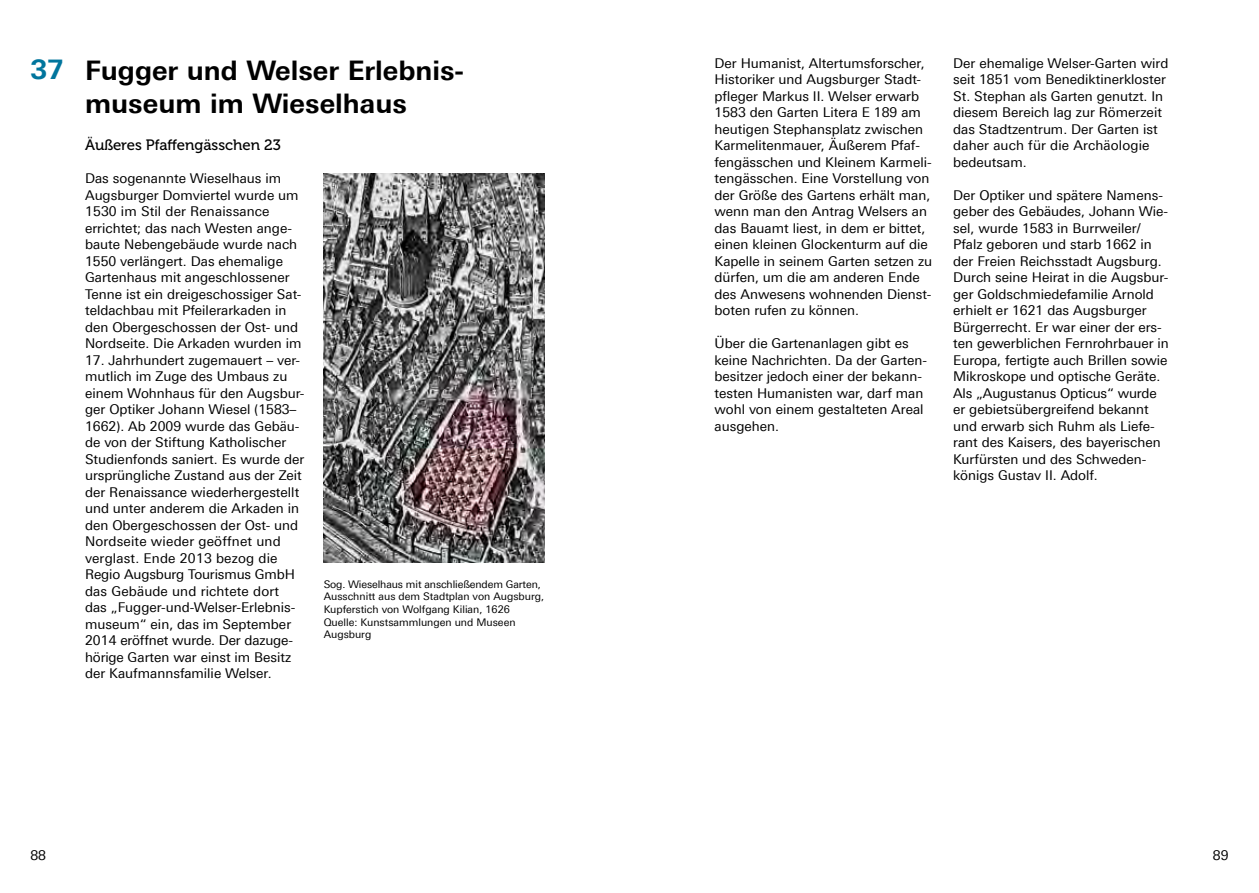
<style>
.page{position:relative;width:1259px;height:893px;background:#fff}
.page>*{position:absolute;margin:0;border:0;box-sizing:border-box;transform-origin:0 0}
.t1{font:700 27px/33px "Univers For Augsburg";color:#000;text-align:center}
.t2{font:15px "Museo 500";color:#000}
.t3{font:13.5px/16.5px "Univers For Augsburg";color:#000}
.t4{font:10.5px/12.6px "Univers For Augsburg";color:#000}
.s1{color:#00759d}
</style>
<div class="page">
<img style="left:324px;top:174px;width:221px;height:389px">
<h1 class="t1" style="left:30px;top:53px;width:435px"><span class="s1">37</span> Fugger und Welser Erlebnis&shy;museum im Wieselhaus</h1>
<p class="t2" style="left:85px;top:137px;width:197px">Äußeres Pfaffengässchen 23</p>
<p class="t3" style="left:85px;top:170px;width:218px">Das sogenannte Wieselhaus im<br>Augsburger Domviertel wurde um<br>1530 im Stil der Renaissance errichtet; das nach Westen ange&shy;baute Nebengebäude wurde nach<br>1550 verlängert. Das ehemalige<br>Gartenhaus mit angeschlossener<br>Tenne ist ein dreigeschossiger Sat&shy;teldachbau mit Pfeilerarkaden in den Obergeschossen der Ost- und<br>Nordseite. Die Arkaden wurden im</p>
<p class="t3" style="left:85px;top:352px;width:221px">17. Jahrhundert zugemauert – ver&shy;mutlich im Zuge des Umbaus zu einem Wohnhaus fü r den Augsbur&shy;ger Optiker Johann Wiesel (1583–<br>1662). Ab 2009 wurde das Gebäu&shy;de von der Stiftung Katholischer<br>Studienfonds saniert. Es wurde der ursprüngliche Zustand aus der Zeit der Renaissance wiederhergestellt und unter anderem die Arkaden in den Obergeschossen der Ost- und<br>Nordseite wieder geöffnet und verglast. Ende 2013 bezog die<br>Regio Augsburg Tourismus GmbH das Gebäude und richtete dort<br>das „Fugger-und-Welser-Erlebnis&shy;museum“ ein, das im September<br>2014 eröffnet wurde. Der dazuge&shy;hörige Garten war einst im Besitz der Kaufmannsfamilie Welser.</p>
<p class="t4" style="left:324px;top:578px;width:222px">Sog. Wieselhaus mit anschließendem Garten, Ausschnitt aus dem Stadtplan von Augsburg, Kupferstich von Wolfgang Kilian, 1626<br>Quelle: Kunstsammlungen und Museen Augsburg</p>
<p class="t3" style="left:714px;top:55px;width:219px">Der Humanist, Altertumsforscher,<br>Historiker und Augsburger Stadt&shy;pfleger Markus II. Welser erwarb<br>1583 den Garten Litera E 189 am heutigen Stephansplatz zwischen<br>Karmelitenmauer, Äußerem Pfaf&shy;fengässchen und Kleinem Karmeli&shy;tengässchen. Eine Vorstellung von der Größe des Gartens erhält man, wenn man den Antrag Welsers an das Bauamt liest, in dem er bittet, einen kleinen Glockenturm auf die<br>Kapelle in seinem Garten setzen zu dü rfen, um die am anderen Ende des Anwesens wohnenden Dienst&shy;boten rufen zu können.</p>
<p class="t3" style="left:714px;top:335px;width:214px">Über die Gartenanlagen gibt es keine Nachrichten. Da der Garten&shy;besitzer jedoch einer der bekann&shy;testen Humanisten war, darf man wohl von einem gestalteten Areal ausgehen.</p>
<p class="t3" style="left:953px;top:55px;width:217px">Der ehemalige Welser-Garten wird seit 1851 vom Benediktinerkloster<br>St. Stephan als Garten genutzt. In diesem Bereich lag zur Römerzeit das Stadtzentrum. Der Garten ist daher auch fü r die Archäologie bedeutsam.</p>
<p class="t3" style="left:953px;top:187px;width:217px">Der Optiker und spätere Namens&shy;geber des Gebäudes, Johann Wie&shy;sel, wurde 1583 in Burrweiler/<br>Pfalz geboren und starb 1662 in der Freien Reichsstadt Augsburg.<br>Durch seine Heirat in die Augsbur&shy;ger Goldschmiedefamilie Arnold erhielt er 1621 das Augsburger<br>Bü rgerrecht. Er war einer der ers&shy;ten gewerblichen Fernrohrbauer in<br>Europa, fertigte auch Brillen sowie<br>Mikroskope und optische Geräte.<br>Als „Augustanus Opticus“ wurde er gebietsü bergreifend bekannt und erwarb sich Ruhm als Liefe&shy;rant des Kaisers, des bayerischen<br>Kurfü rsten und des Schweden&shy;königs Gustav II. Adolf.</p>
<p class="t3" style="left:30px;top:847px;width:17px">88</p>
<p class="t3" style="left:1213px;top:847px;width:17px">89</p>
</div>
